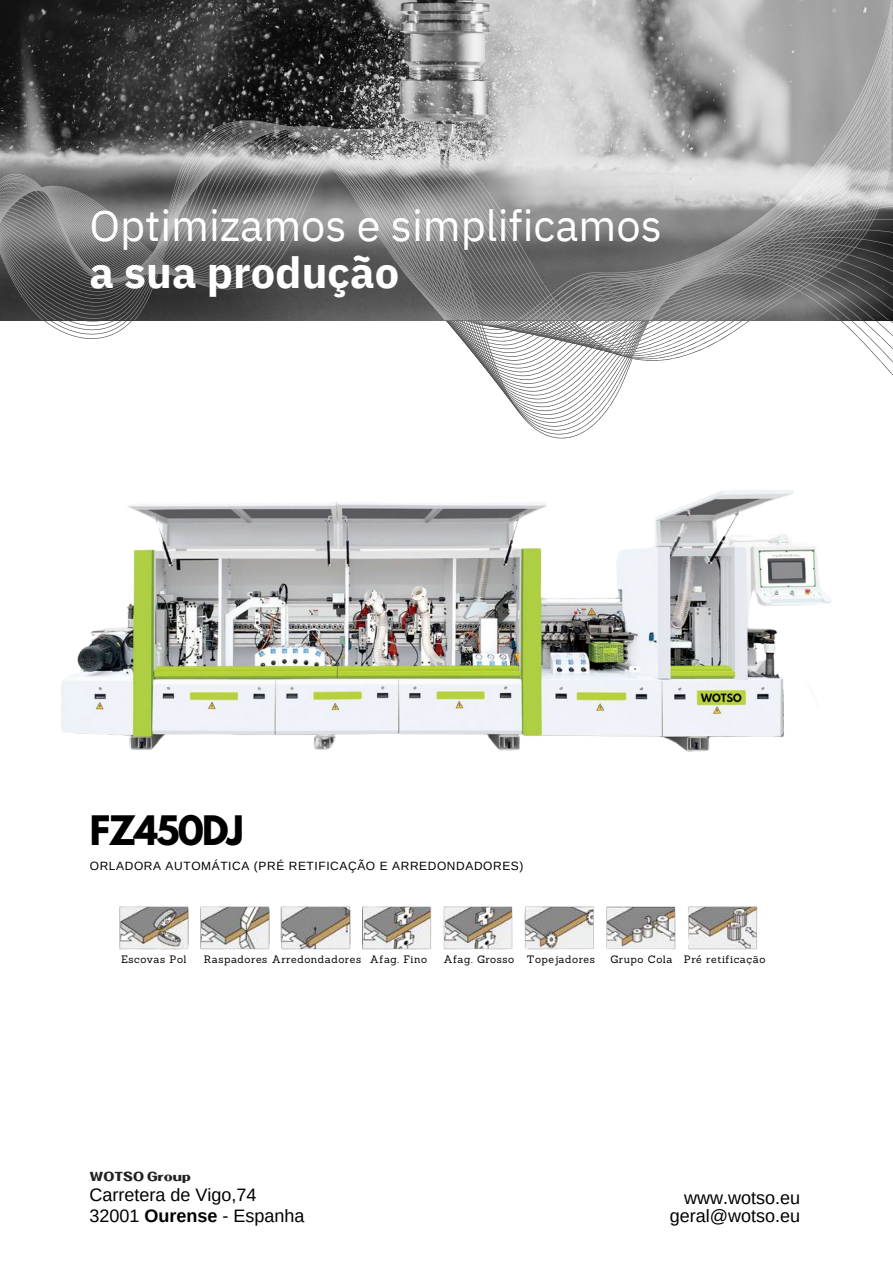
<style>
.page{position:relative;width:893px;height:1264px;background:#fff}
.page>*{position:absolute;margin:0;border:0;box-sizing:border-box;transform-origin:0 0}
.t1{font:43.35px/47.2px "IBM Plex Sans";color:#fff}
.t2{font:700 36px "League Spartan";letter-spacing:-.05em;color:#000}
.t3{font:18px/18px "Arimo";color:#000;text-align:right}
.t4{font:700 13.05px "Nintend";color:#212121}
.t5{font:12px "Arimo";letter-spacing:.05em;color:#000}
.t6{font:10.5px "Sanchez";letter-spacing:.05em;color:#000}
.s1{font-weight:700}
</style>
<div class="page">
<svg style="left:0;top:320px;width:566px;height:118px"></svg>
<svg style="left:566px;top:320px;width:326px;height:119px"></svg>
<svg style="left:0;top:0;width:892px;height:9px;background:#737373"></svg>
<svg style="left:0;top:9px;width:892px;height:13px;background:#747474"></svg>
<svg style="left:0;top:22px;width:892px;height:13px;background:#727272"></svg>
<svg style="left:0;top:35px;width:892px;height:13px;background:#727272"></svg>
<svg style="left:0;top:48px;width:892px;height:13px;background:#727272"></svg>
<svg style="left:0;top:61px;width:892px;height:13px;background:#747474"></svg>
<svg style="left:0;top:74px;width:892px;height:14px;background:#767676"></svg>
<svg style="left:0;top:88px;width:892px;height:13px;background:#777"></svg>
<svg style="left:0;top:101px;width:892px;height:13px;background:#777"></svg>
<svg style="left:0;top:114px;width:892px;height:7px;background:#7b7b7b"></svg>
<svg style="left:0;top:125px;width:892px;height:195px;background:#858585"></svg>
<img style="left:443px;top:906px;width:315px;height:44px">
<img style="left:119px;top:906px;width:69px;height:44px">
<img style="left:200px;top:906px;width:69px;height:44px">
<img style="left:281px;top:906px;width:69px;height:44px">
<img style="left:362px;top:906px;width:69px;height:44px">
<img style="left:61px;top:490px;width:771px;height:262px">
<p class="t1" style="left:89px;top:201px;width:574px">Optimizamos e simplificamos <span class="s1">a sua produção</span></p>
<p class="t2" style="left:90px;top:813px;width:155px">FZ450DJ</p>
<p class="t5" style="left:90px;top:859px;width:435px">ORLADORA AUTOMÁTICA (PRÉ RETIFICAÇÃO E ARREDONDADORES)</p>
<p class="t6" style="left:121px;top:952px;width:67px">Escovas Pol</p>
<p class="t6" style="left:204px;top:952px;width:159px">Raspadores Arredondadores</p>
<h1 class="t6" style="left:370px;top:952px;width:59px">Afag. Fino</h1>
<p class="t6" style="left:443px;top:952px;width:72px">Afag. Grosso</p>
<p class="t6" style="left:527px;top:952px;width:69px">Topejadores</p>
<h2 class="t6" style="left:610px;top:952px;width:64px">Grupo Cola</h2>
<p class="t6" style="left:684px;top:952px;width:83px">Pré retificação</p>
<p class="t4" style="left:89px;top:1170px;width:103px">WOTSO Group</p>
<p class="t3" style="left:89px;top:1184px;width:217px;line-height:21.3px;text-align:left">Carretera de Vigo,74<br>32001 <span class="s1">Ourense</span> - Espanha</p>
<p class="t3" style="left:669px;top:1188px;width:132px">www.wotso.eu geral@wotso.eu</p>
</div>
